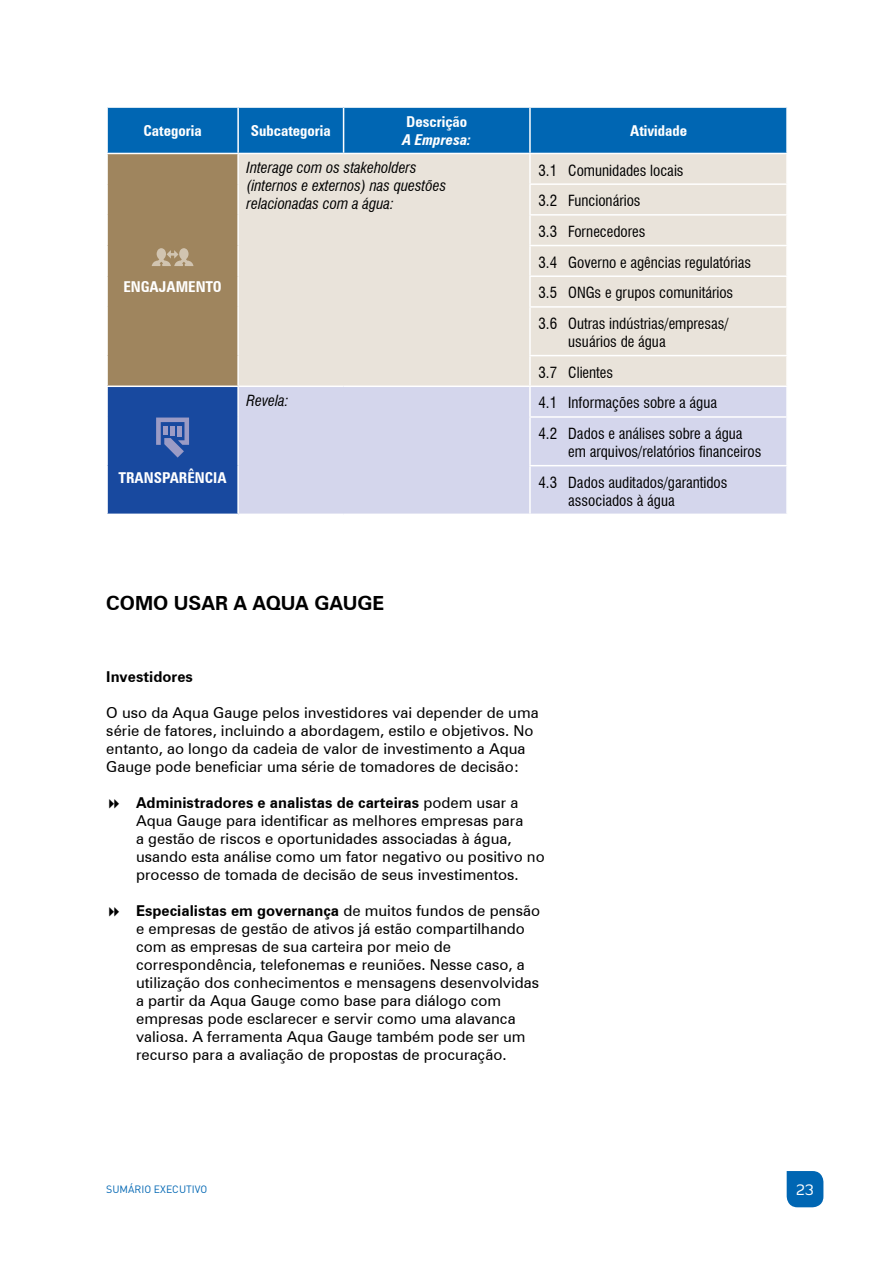
<style>
.page{position:relative;width:893px;height:1263px;background:#fff}
.page>*{position:absolute;margin:0;border:0;box-sizing:border-box;transform-origin:0 0}
.t1{font:700 19.5px "Zurich BT";color:#000}
.t2{font:15px/18px "Zurich BT";color:#000}
.t3{font:condensed 15px/30.8px "Swiss 721 BT";color:#000}
.t4{font:italic condensed 15px/18px "Swiss 721 BT";color:#000}
.t5{font:700 condensed 15px "Zurich BT";color:#fff}
.t6{font:700 15px "Zurich BT";color:#000}
.t7{font:italic 700 condensed 15px "Zurich BT";color:#fff}
.t8{font:15px "Diavlo";color:#fff}
.t9{font:10.5px "DIN";color:#0066b3}
.s1{font-weight:700}
</style>
<div class="page">
<svg style="left:787px;top:1171px;width:36px;height:36px"></svg>
<div style="left:108px;top:108px;width:678px;height:45px;background:#0066b3"></div>
<div style="left:107px;top:153px;width:131px;height:233px;background:#9f855e"></div>
<div style="left:239px;top:154px;width:547px;height:231px;background:#e9e3da"></div>
<div style="left:107px;top:386px;width:131px;height:128px;background:#18499f"></div>
<div style="left:239px;top:387px;width:547px;height:127px;background:#d4d6ec"></div>
<hr style="left:237px;top:108px;width:2px;height:45px;background:#fff">
<hr style="left:343px;top:108px;width:1px;height:45px;background:#fff">
<hr style="left:529px;top:108px;width:2px;height:45px;background:#fff">
<hr style="left:106px;top:153px;width:132px;height:1px;background:#fff">
<hr style="left:106px;top:154px;width:2px;height:30px;background:#fff">
<hr style="left:237px;top:154px;width:2px;height:30px;background:#fff">
<hr style="left:106px;top:184px;width:2px;height:31px;background:#fff">
<hr style="left:237px;top:184px;width:2px;height:31px;background:#fff">
<hr style="left:106px;top:215px;width:2px;height:31px;background:#fff">
<hr style="left:237px;top:215px;width:2px;height:31px;background:#fff">
<hr style="left:106px;top:246px;width:2px;height:30px;background:#fff">
<hr style="left:237px;top:246px;width:2px;height:30px;background:#fff">
<hr style="left:106px;top:276px;width:2px;height:31px;background:#fff">
<hr style="left:237px;top:276px;width:2px;height:31px;background:#fff">
<hr style="left:106px;top:307px;width:2px;height:49px;background:#fff">
<hr style="left:237px;top:307px;width:2px;height:49px;background:#fff">
<hr style="left:106px;top:356px;width:2px;height:29px;background:#fff">
<hr style="left:237px;top:356px;width:2px;height:29px;background:#fff">
<hr style="left:529px;top:154px;width:2px;height:29px;background:#fff">
<hr style="left:529px;top:183px;width:259px;height:2px;background:#fff">
<hr style="left:529px;top:185px;width:2px;height:29px;background:#fff">
<hr style="left:529px;top:214px;width:259px;height:2px;background:#fff">
<hr style="left:529px;top:216px;width:2px;height:29px;background:#fff">
<hr style="left:529px;top:245px;width:259px;height:1px;background:#fff">
<hr style="left:529px;top:246px;width:2px;height:29px;background:#fff">
<hr style="left:529px;top:275px;width:259px;height:2px;background:#fff">
<hr style="left:529px;top:277px;width:2px;height:29px;background:#fff">
<hr style="left:529px;top:306px;width:259px;height:2px;background:#fff">
<hr style="left:529px;top:308px;width:2px;height:47px;background:#fff">
<hr style="left:529px;top:355px;width:259px;height:1px;background:#fff">
<hr style="left:529px;top:356px;width:2px;height:29px;background:#fff">
<hr style="left:106px;top:385px;width:132px;height:2px;background:#fff">
<hr style="left:106px;top:387px;width:2px;height:30px;background:#fff">
<hr style="left:237px;top:387px;width:2px;height:30px;background:#fff">
<hr style="left:106px;top:417px;width:2px;height:49px;background:#fff">
<hr style="left:237px;top:417px;width:2px;height:49px;background:#fff">
<hr style="left:106px;top:466px;width:2px;height:48px;background:#fff">
<hr style="left:237px;top:466px;width:2px;height:48px;background:#fff">
<hr style="left:529px;top:387px;width:2px;height:29px;background:#fff">
<hr style="left:529px;top:416px;width:259px;height:2px;background:#fff">
<hr style="left:529px;top:418px;width:2px;height:47px;background:#fff">
<hr style="left:529px;top:465px;width:259px;height:1px;background:#fff">
<hr style="left:529px;top:466px;width:2px;height:48px;background:#fff">
<svg style="left:152px;top:248px;width:41px;height:18px"></svg>
<svg style="left:156px;top:417px;width:33px;height:41px"></svg>
<p class="t5" style="left:144px;top:122px;width:60px">Categoria</p>
<p class="t5" style="left:251px;top:122px;width:81px">Subcategoria</p>
<p class="t5" style="left:406px;top:113px;width:63px">Descrição</p>
<p class="t7" style="left:402px;top:131px;width:70px">A Empresa:</p>
<p class="t5" style="left:630px;top:122px;width:58px">Atividade</p>
<p class="t5" style="left:123px;top:277px;width:54px">EN GAJAMENTO</p>
<p class="t5" style="left:119px;top:469px;width:10px">TRANS</p>
<p class="t5" style="left:162px;top:469px;width:59px">PARÊNCIA</p>
<p class="t4" style="left:247px;top:159px;width:201px">Interage com os stakeholders (internos e externos) nas questões relacionadas com a água:</p>
<p class="t3" style="left:538px;top:155px;width:214px">3.1 Comunidades locais<br>3.2 Funcionários<br>3.3 Fornecedores<br>3.4 Governo e agências regulatórias<br>3.5 ONGs e grupos comunitários<br>3.6 Outras indústrias/empresas/</p>
<p class="t3" style="left:538px;top:326px;width:129px;text-indent:30px">usuários de água<br>3.7 Clientes</p>
<p class="t4" style="left:247px;top:392px;width:43px">Revela:</p>
<p class="t3" style="left:538px;top:388px;width:206px">4.1 Informações sobre a água<br>4.2 Dados e análises sobre a água</p>
<p class="t3" style="left:538px;top:436px;width:224px;text-indent:30px">em arquivos/relatórios financeiros<br>4.3 Dados auditados/garantidos</p>
<p class="t3" style="left:568px;top:485px;width:108px">associados à água</p>
<h1 class="t1" style="left:106px;top:592px;width:279px">COMO USAR A AQUA GAUGE</h1>
<p class="t6" style="left:106px;top:668px;width:88px">Investidores</p>
<p class="t2" style="left:106px;top:704px;width:434px">O uso da Aqua Gauge pelos investidores vai depender de uma série de fatores, incluindo a abordagem, estilo e objetivos. No entanto, ao longo da cadeia de valor de investimento a Aqua Gauge pode beneficiar uma série de tomadores de decisão:</p>
<p class="t2" style="left:136px;top:794px;width:410px"><span class="s1">Administradores e analistas de carteiras</span> podem usar a Aqua Gauge para identificar as melhores empresas para<br>a gestão de riscos e oportunidades associadas à água, usando esta análise como um fator negativo ou positivo no processo de tomada de decisão de seus investimentos.</p>
<p class="t2" style="left:136px;top:902px;width:406px"><span class="s1">Especialistas em governança</span> de muitos fundos de pensão e empresas de gestão de ativos já estão compartilhando com as empresas de sua carteira por meio de correspondência, telefonemas e reuniões. Nesse caso, a utilização dos conhecimentos e mensagens desenvolvidas a partir da Aqua Gauge como base para diálogo com empresas pode esclarecer e servir como uma alavanca valiosa. A ferramenta Aqua Gauge também pode ser um recurso para a avaliação de propostas de procuração.</p>
<p class="t9" style="left:106px;top:1182px;width:103px">SUMÁRIO EXECUTIVO</p>
<p class="t8" style="left:796px;top:1180px;width:19px">23</p>
</div>
